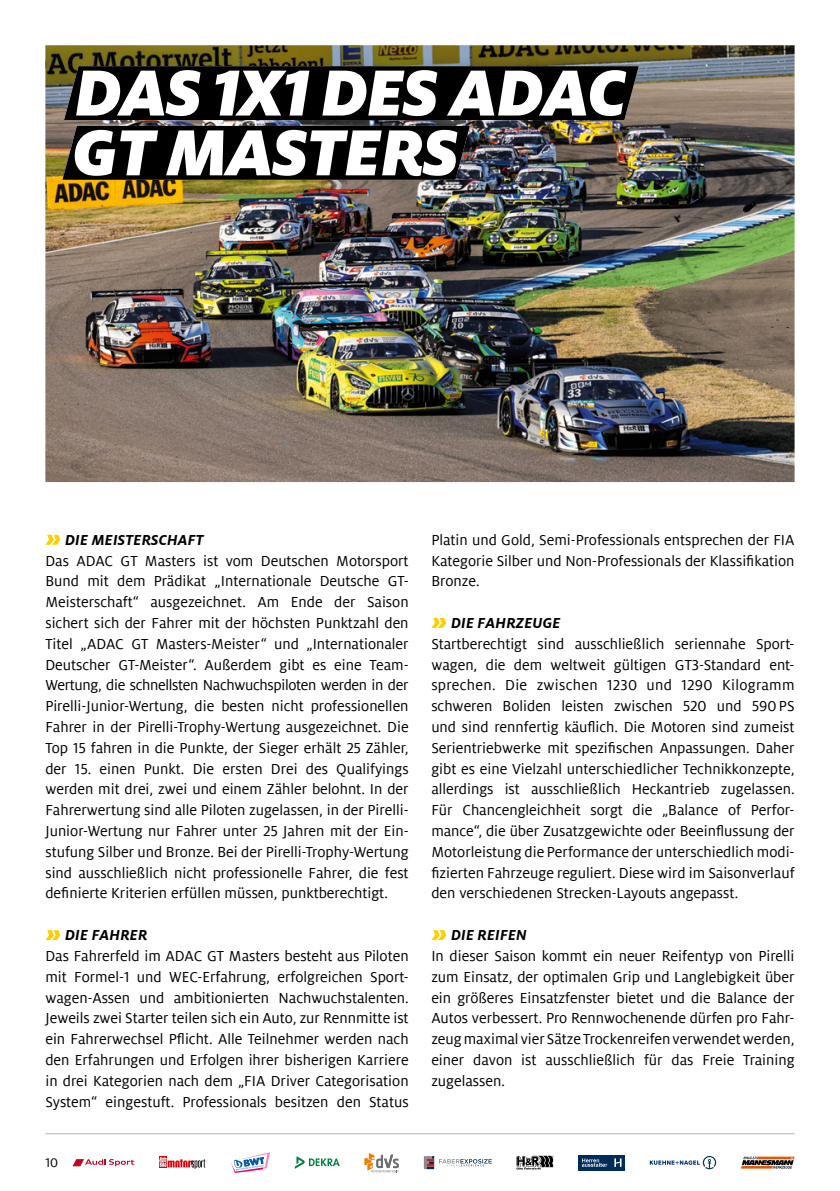
<style>
.page{position:relative;width:840px;height:1191px;background:#fff}
.page>*{position:absolute;margin:0;border:0;box-sizing:border-box;transform-origin:0 0}
.t1{font:italic 900 72px/59.8px "Milo ADAC";letter-spacing:-.02em;color:#fff}
.t2{font:16px/20.8px "Milo ADAC";color:#000;text-align:justify}
.t3{font:italic 700 16px "Milo ADAC";letter-spacing:.01em;color:#000}
.t4{font:14px "Milo ADAC";color:#000}
</style>
<div class="page">
<hr style="left:45px;top:1133px;width:749px;height:1px;background:#b1b2b3">
<img style="left:45px;top:45px;width:749px;height:437px">
<svg style="left:45px;top:535px;width:15px;height:10px"></svg>
<svg style="left:45px;top:930px;width:15px;height:10px"></svg>
<svg style="left:431px;top:618px;width:15px;height:10px"></svg>
<svg style="left:431px;top:930px;width:15px;height:10px"></svg>
<div style="left:64px;top:66px;width:574px;height:54px;background:#000"></div>
<div style="left:62px;top:126px;width:407px;height:54px;background:#000"></div>
<svg style="left:364px;top:1153px;width:35px;height:19px"></svg>
<svg style="left:72px;top:1159px;width:62px;height:7px"></svg>
<div style="left:159px;top:1156px;width:8px;height:11px;background:#e3000b"></div>
<svg style="left:159px;top:1157px;width:46px;height:11px"></svg>
<svg style="left:294px;top:1156px;width:45px;height:12px"></svg>
<svg style="left:649px;top:1156px;width:66px;height:13px"></svg>
<svg style="left:516px;top:1155px;width:37px;height:14px"></svg>
<svg style="left:423px;top:1156px;width:68px;height:13px"></svg>
<svg style="left:231px;top:1152px;width:39px;height:21px"></svg>
<div style="left:578px;top:1154px;width:46px;height:16px;background:#002c5a"></div>
<svg style="left:581px;top:1158px;width:40px;height:9px"></svg>
<svg style="left:741px;top:1156px;width:53px;height:12px"></svg>
<h1 class="t1" style="left:73px;top:62px;width:555px">DAS 1X1 DES ADAC<br>GT MASTERS</h1>
<p class="t3" style="left:65px;top:530px;width:140px">DIE MEISTERSCHAFT</p>
<p class="t2" style="left:45px;top:550px;width:364px">Das ADAC GT Masters ist vom Deutschen Motorsport Bund mit dem Prädikat „Internationale Deutsche GT-Meisterschaft“ ausgezeichnet. Am Ende der Saison sichert sich der Fahrer mit der höchsten Punktzahl den Titel „ADAC GT Masters-Meister“ und „Internationaler Deutscher GT-Meister“. Außerdem gibt es eine Team-Wertung, die schnellsten Nachwuchspiloten werden in der Pirelli-Junior-Wertung, die besten nicht professionellen Fahrer in der Pirelli-Trophy-Wertung ausgezeichnet. Die Top 15 fahren in die Punkte, der Sieger erhält 25 Zähler, der 15. einen Punkt. Die ersten Drei des Qualifyings werden mit drei, zwei und einem Zähler belohnt. In der Fahrerwertung sind alle Piloten zugelassen, in der Pirelli-Junior-Wertung nur Fahrer unter 25 Jahren mit der Ein&shy;stufung Silber und Bronze. Bei der Pirelli-Trophy-Wertung sind ausschließlich nicht professionelle Fahrer, die fest definierte Kriterien erfüllen müssen, punktberechtigt.</p>
<p class="t3" style="left:65px;top:926px;width:84px">DIE FAHRER</p>
<p class="t2" style="left:45px;top:945px;width:364px">Das Fahrerfeld im ADAC GT Masters besteht aus Piloten mit Formel-1 und WEC-Erfahrung, erfolgreichen Sport&shy;wagen-Assen und ambitionierten Nachwuchstalenten.<br>Jeweils zwei Starter teilen sich ein Auto, zur Rennmitte ist ein Fahrerwechsel Pflicht. Alle Teilnehmer werden nach den Erfahrungen und Erfolgen ihrer bisherigen Karriere in drei Kategorien nach dem „FIA Driver Categorisation System“ eingestuft. Professionals besitzen den Status</p>
<p class="t4" style="left:45px;top:1155px;width:14px">10</p>
<p class="t2" style="left:431px;top:529px;width:364px">Platin und Gold, Semi-Professionals entsprechen der FIA Kategorie Silber und Non-Professionals der Klassifikation Bronze.</p>
<p class="t3" style="left:451px;top:614px;width:111px">DIE FAHRZEUGE</p>
<p class="t2" style="left:431px;top:633px;width:364px">Startberechtigt sind ausschließlich seriennahe Sport&shy;wagen, die dem weltweit gültigen GT3-Standard ent&shy;sprechen. Die zwischen 1230 und 1290 Kilogramm schweren Boliden leisten zwischen 520 und 590PS und sind rennfertig käuflich. Die Motoren sind zumeist Serientriebwerke mit spezifischen Anpassungen. Daher gibt es eine Vielzahl unterschiedlicher Technikkonzepte, allerdings ist ausschließlich Heckantrieb zugelassen.<br>Für Chancengleichheit sorgt die „Balance of Perfor&shy;mance“, die über Zusatzgewichte oder Beeinflussung der Motorleistung die Performance der unterschiedlich modi&shy;fizierten Fahrzeuge reguliert. Diese wird im Saisonverlauf den verschiedenen Strecken-Layouts angepasst.</p>
<p class="t3" style="left:451px;top:926px;width:77px">DIE REIFEN</p>
<p class="t2" style="left:431px;top:945px;width:364px">In dieser Saison kommt ein neuer Reifentyp von Pirelli zum Einsatz, der optimalen Grip und Langlebigkeit über ein größeres Einsatzfenster bietet und die Balance der Autos verbessert. Pro Rennwochenende dürfen pro Fahr&shy;zeug maximal vier Sätze Trockenreifen verwendet werden, einer davon ist ausschließlich für das Freie Training zugelassen.</p>
</div>
